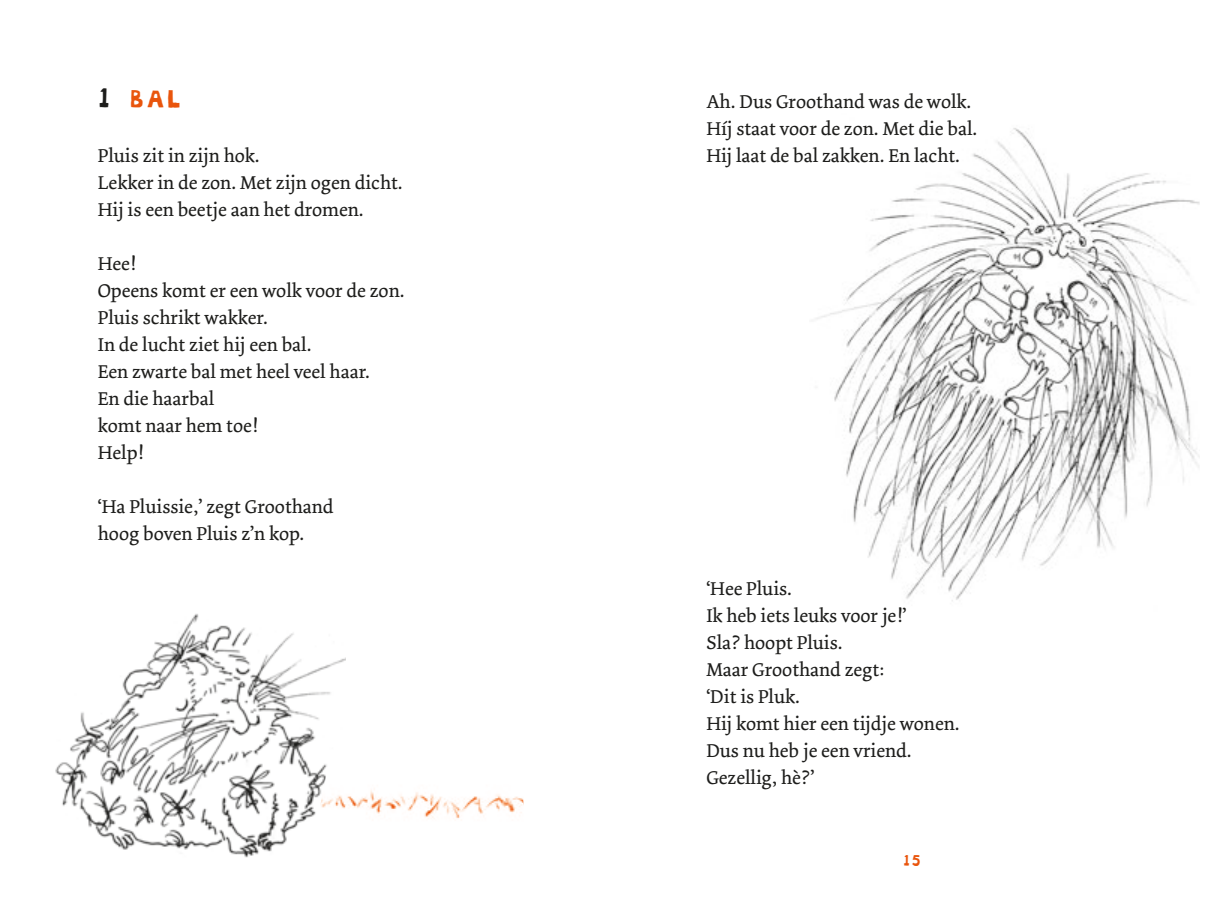
<style>
.page{position:relative;width:1217px;height:915px;background:#fff}
.page>*{position:absolute;margin:0;border:0;box-sizing:border-box;transform-origin:0 0}
.Kopje{font:27px "Bokka Solid";color:#e9550d}
.Standaard2{font:19.5px "Dolly";color:#1d1d1b}
.t1{font:15px "Bokka Solid";color:#e9550d}
.s1{color:#1d1d1b}
</style>
<div class="page">
<img style="left:816px;top:128px;width:383px;height:473px">
<img style="left:55px;top:614px;width:291px;height:244px">
<img style="left:320px;top:764px;width:203px;height:78px">
<p class="Kopje" style="left:98px;top:80px;width:87px"><span class="s1">1</span> BAL</p>
<p class="Standaard2" style="left:98px;top:144px;width:163px">Pluis zit in zijn hok.</p>
<p class="Standaard2" style="left:98px;top:171px;width:306px">Lekker in de zon. Met zijn ogen dicht.</p>
<p class="Standaard2" style="left:98px;top:198px;width:267px">Hij is een beetje aan het dromen.</p>
<p class="Standaard2" style="left:98px;top:252px;width:40px">Hee!</p>
<p class="Standaard2" style="left:98px;top:279px;width:308px">Opeens komt er een wolk voor de zon.</p>
<p class="Standaard2" style="left:98px;top:306px;width:172px">Pluis schrikt wakker.</p>
<p class="Standaard2" style="left:98px;top:333px;width:215px">In de lucht ziet hij een bal.</p>
<p class="Standaard2" style="left:98px;top:360px;width:274px">Een zwarte bal met heel veel haar.</p>
<p class="Standaard2" style="left:98px;top:387px;width:118px">En die haarbal</p>
<p class="Standaard2" style="left:98px;top:414px;width:161px">komt naar hem toe!</p>
<p class="Standaard2" style="left:98px;top:441px;width:47px">Help!</p>
<p class="Standaard2" style="left:98px;top:495px;width:237px">‘Ha Pluissie,’ zegt Groothand</p>
<p class="Standaard2" style="left:98px;top:522px;width:208px">hoog boven Pluis z’n kop.</p>
<p class="Standaard2" style="left:706px;top:90px;width:267px">Ah. Dus Groothand was de wolk.</p>
<p class="Standaard2" style="left:706px;top:117px;width:272px">Híj staat voor de zon. Met die bal.</p>
<p class="Standaard2" style="left:706px;top:144px;width:255px">Hij laat de bal zakken. En lacht.</p>
<p class="Standaard2" style="left:706px;top:576px;width:87px">‘Hee Pluis.</p>
<p class="Standaard2" style="left:706px;top:603px;width:201px">Ik heb iets leuks voor je!’</p>
<p class="Standaard2" style="left:706px;top:630px;width:138px">Sla? hoopt Pluis.</p>
<p class="Standaard2" style="left:706px;top:657px;width:179px">Maar Groothand zegt:</p>
<p class="Standaard2" style="left:706px;top:684px;width:95px">‘Dit is Pluk.</p>
<p class="Standaard2" style="left:706px;top:711px;width:255px">Hij komt hier een tijdje wonen.</p>
<p class="Standaard2" style="left:706px;top:738px;width:207px">Dus nu heb je een vriend.</p>
<p class="Standaard2" style="left:706px;top:765px;width:110px">Gezellig, hè?’</p>
<p class="t1" style="left:903px;top:850px;width:20px">15</p>
</div>
